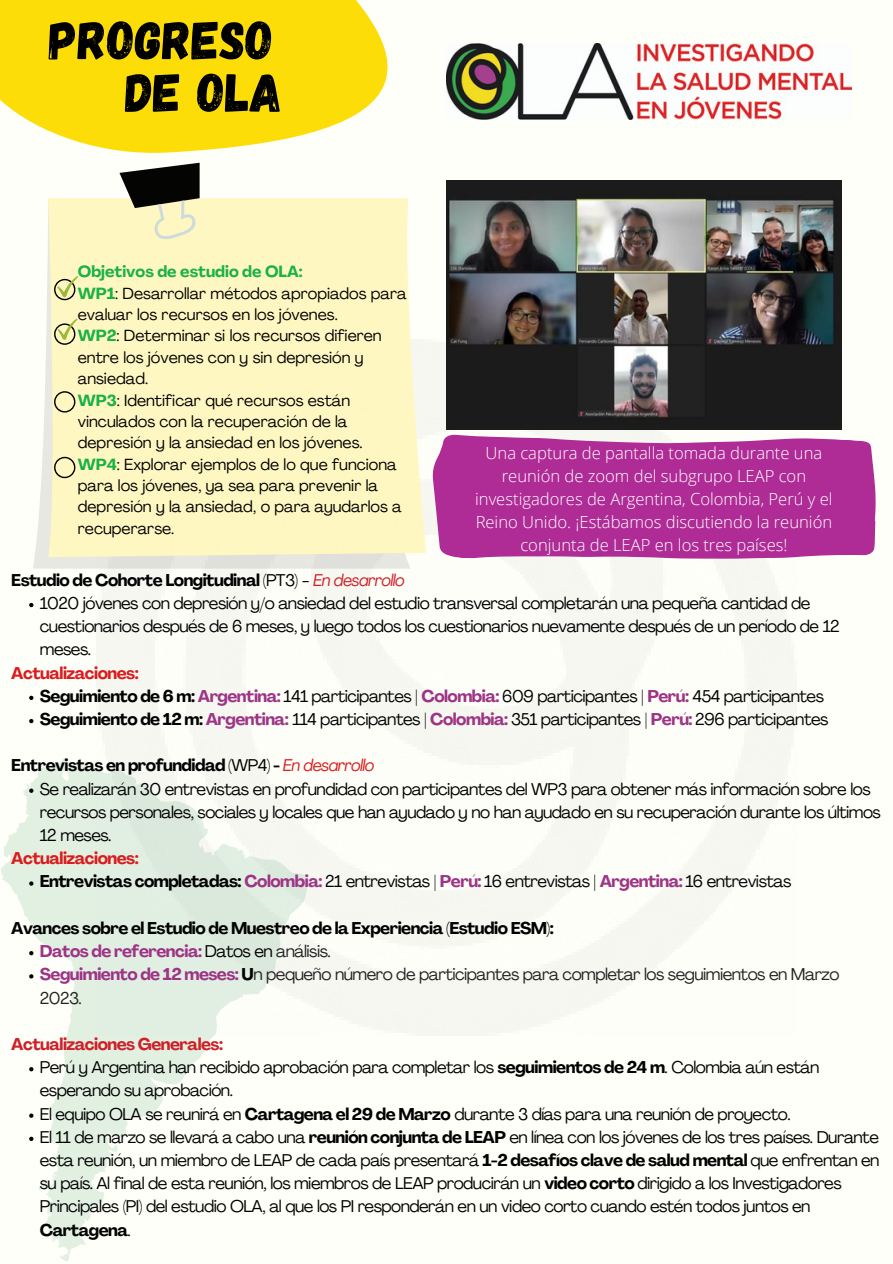
<style>
.page{position:relative;width:893px;height:1264px;background:#fff}
.page>*{position:absolute;margin:0;border:0;box-sizing:border-box;transform-origin:0 0}
.t1{font:54px "Gagalin";color:#000}
.t2{font:16.8px/23.2px "Agrandir";letter-spacing:-.03em;color:#000}
.t3{font:700 16.8px "Agrandir";letter-spacing:-.03em;color:#000}
.t4{font:16.8px/23.2px "Agrandir";letter-spacing:-.03em;color:#222}
.t5{font:700 16.8px "Agrandir";letter-spacing:-.03em;color:#da1c1d}
.t6{font:700 16.8px "Agrandir";letter-spacing:-.03em;color:#ce2028}
.t7{font:300 16.65px/22.8px "Open Sans";color:#fff;text-align:center}
.t8{font:15.9px/21.3px "Agrandir";color:#000}
.s1{font-weight:700;color:#19b244}
.s2{font-weight:400}
.s3{font-weight:400;font-style:italic;color:#ce2028}
.s4{font-weight:700}
.s5{font-weight:700;color:#9e3486}
.s6{font-weight:400;font-style:italic;color:#da1c1d}
.s7{color:#000}
.s8{font-weight:700;color:#000}
</style>
<div class="page">
<div style="left:0;top:0;width:892px;height:1262px;background:#fffff9"></div>
<img style="left:475px;top:44px;width:376px;height:75px">
<svg style="left:1px;top:758px;width:307px;height:503px"></svg>
<svg style="left:33px;top:367px;width:377px;height:201px;fill:#e8e8e2"></svg>
<div style="left:48px;top:367px;width:378px;height:190px;background:#fef7c1"></div>
<div style="left:97px;top:367px;width:11px;height:169px;background:#fef7c1"></div>
<svg style="left:29px;top:603px;width:4px;height:4px"></svg>
<svg style="left:29px;top:695px;width:4px;height:5px"></svg>
<svg style="left:29px;top:719px;width:4px;height:4px"></svg>
<svg style="left:29px;top:788px;width:4px;height:4px"></svg>
<svg style="left:29px;top:881px;width:4px;height:4px"></svg>
<svg style="left:29px;top:951px;width:4px;height:4px"></svg>
<svg style="left:29px;top:974px;width:4px;height:4px"></svg>
<svg style="left:29px;top:1067px;width:4px;height:4px"></svg>
<svg style="left:29px;top:1113px;width:4px;height:4px"></svg>
<svg style="left:29px;top:1136px;width:4px;height:4px"></svg>
<svg style="left:54px;top:391px;width:21px;height:21px"></svg>
<svg style="left:54px;top:457px;width:21px;height:21px"></svg>
<svg style="left:0;top:0;width:475px;height:367px"></svg>
<svg style="left:432px;top:412px;width:444px;height:147px;background:#b744a1"></svg>
<svg style="left:54px;top:318px;width:24px;height:27px"></svg>
<img style="left:446px;top:180px;width:395px;height:250px">
<h1 class="t1" style="left:49px;top:5px;width:226px">PROGRESO</h1>
<h1 class="t1" style="left:125px;top:57px;width:158px">DE OLA</h1>
<p class="t8" style="left:78px;top:263px;width:330px"><span class="s1">Objetivos de estudio de OLA:<br>WP1</span>: Desarrollar métodos apropiados para evaluar los recursos en los jóvenes.<br><span class="s1">WP2</span>: Determinar si los recursos difieren entre los jóvenes con y sin depresión y ansiedad.<br><span class="s1">WP3</span>: Identificar qué recursos están vinculados con la recuperación de la depresión y la ansiedad en los jóvenes.<br><span class="s1">WP4</span>: Explorar ejemplos de lo que funciona para los jóvenes, ya sea para prevenir la depresión y la ansiedad, o para ayudarlos a recuperarse.</p>
<p class="t3" style="left:11px;top:573px;width:395px">Estudio de Cohorte Longitudinal <span class="s2">(PT3) -</span> <span class="s3">En desarrollo</span></p>
<p class="t7" style="left:475px;top:441px;width:359px">Una captura de pantalla tomada durante una reunión de zoom del subgrupo LEAP con investigadores de Argentina, Colombia, Perú y el Reino Unido. ¡Estábamos discutiendo la reunión conjunta de LEAP en los tres países!</p>
<p class="t2" style="left:40px;top:593px;width:801px">1020 jóvenes con depresión y/o ansiedad del estudio transversal completarán una pequeña cantidad de cuestionarios después de 6 meses, y luego todos los cuestionarios nuevamente después de un período de 12 meses.</p>
<p class="t2" style="left:40px;top:686px;width:790px"><span class="s4">Seguimiento de 6 m:</span> <span class="s5">Argentina:</span> 141 participantes | <span class="s5">Colombia:</span> 609 participantes | <span class="s5">Perú:</span> 454 participantes<br><span class="s4">Seguimiento de 12 m:</span> <span class="s5">Argentina:</span> 114 participantes | <span class="s5">Colombia:</span> 351 participantes | <span class="s5">Perú:</span> 296 participantes</p>
<p class="t5" style="left:11px;top:666px;width:129px">Actualizaciones:</p>
<p class="t3" style="left:11px;top:758px;width:364px">Entrevistas en profundidad <span class="s2">(WP4)</span> - <span class="s6">En desarrollo</span></p>
<p class="t2" style="left:40px;top:778px;width:842px">Se realizarán 30 entrevistas en profundidad con participantes del WP3 para obtener más información sobre los recursos personales, sociales y locales que han ayudado y no han ayudado en su recuperación durante los últimos<br>12 meses.</p>
<p class="t2" style="left:40px;top:871px;width:752px"><span class="s4">Entrevistas completadas:</span> <span class="s5">Colombia:</span> 21 entrevistas | <span class="s5">Perú:</span> 16 entrevistas | <span class="s5">Argentina:</span> 16 entrevistas</p>
<p class="t5" style="left:11px;top:851px;width:129px">Actualizaciones:</p>
<p class="t3" style="left:11px;top:921px;width:544px">Avances sobre el Estudio de Muestreo de la Experiencia (Estudio ESM):</p>
<p class="t4" style="left:40px;top:941px;width:801px"><span class="s5">Datos de referencia:</span> <span class="s7">Datos en</span> análisis.<br><span class="s5">Seguimiento de 12 meses:</span> <span class="s8">U</span>n pequeño número de participantes para completar los seguimientos en Marzo<br>2023.</p>
<p class="t6" style="left:11px;top:1037px;width:213px">Actualizaciones Generales:</p>
<p class="t2" style="left:40px;top:1057px;width:841px">Perú y Argentina han recibido aprobación para completar los <span class="s4">seguimientos de 24 m</span>. Colombia aún están esperando su aprobación.<br>El equipo OLA se reunirá en <span class="s4">Cartagena el 29 de Marzo</span> durante 3 días para una reunión de proyecto.<br>El 11 de marzo se llevará a cabo una <span class="s4">reunión conjunta de LEAP</span> en línea con los jóvenes de los tres países. Durante esta reunión, un miembro de LEAP de cada país presentará <span class="s4">1-2 desafíos clave de salud mental</span> que enfrentan en su país. Al final de esta reunión, los miembros de LEAP producirán un <span class="s4">video corto</span> dirigido a los Investigadores Principales (PI) del estudio OLA, al que los PI responderán en un video corto cuando estén todos juntos en <span class="s4">Cartagena</span>.</p>
</div>
